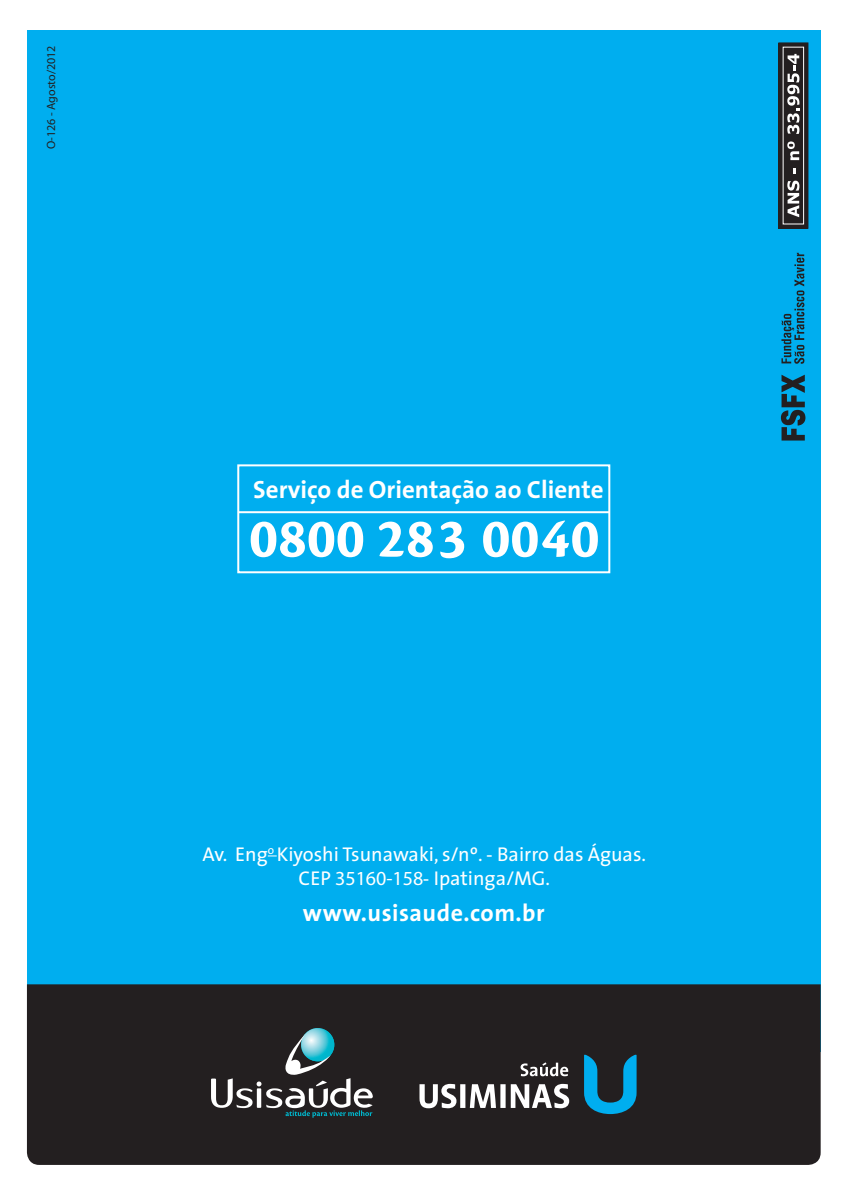
<style>
.page{position:relative;width:848px;height:1192px;background:#fff}
.page>*{position:absolute;margin:0;border:0;box-sizing:border-box;transform-origin:0 0}
.t1{font:700 58px "Cronos Pro";color:#fff}
.t2{font:25px "The Sans Bold Plain";color:#fff}
.t3{font:24px "The Sans Bold Plain";letter-spacing:.02em;color:#fff}
.t4{font:20px/24px "The Sans Plain";color:#fff;text-align:center}
.t5{font:12px "Myriad Pro";color:#231f20}
.s1{font-family:"Myriad Pro"}
</style>
<div class="page">
<div style="left:27px;top:30px;width:794px;height:1021px;background:#00aeef"></div>
<div style="left:27px;top:984px;width:794px;height:180px;background:#231f20"></div>
<svg style="left:584px;top:1054px;width:53px;height:59px;background:#116789"></svg>
<svg style="left:419px;top:1083px;width:150px;height:25px"></svg>
<svg style="left:521px;top:1062px;width:47px;height:14px"></svg>
<svg style="left:301px;top:1027px;width:33px;height:34px"></svg>
<svg style="left:301px;top:1028px;width:33px;height:33px"></svg>
<svg style="left:211px;top:1033px;width:162px;height:84px;background:#44494b"></svg>
<svg style="left:781px;top:45px;width:25px;height:181px;background:#302c2d"></svg>
<div style="left:779px;top:43px;width:29px;height:185px;border:1px solid #231f20"></div>
<div style="left:783px;top:47px;width:21px;height:177px;border:1px solid #fff"></div>
<svg style="left:787px;top:181px;width:12px;height:36px"></svg>
<svg style="left:793px;top:168px;width:2px;height:6px"></svg>
<svg style="left:787px;top:141px;width:12px;height:19px"></svg>
<svg style="left:787px;top:54px;width:12px;height:80px"></svg>
<svg style="left:781px;top:253px;width:23px;height:111px"></svg>
<svg style="left:781px;top:374px;width:24px;height:66px"></svg>
<hr style="left:238px;top:511px;width:372px;height:2px;background:#fff">
<div style="left:237px;top:464px;width:373px;height:109px;border:2px solid #fff"></div>
<p class="t5" style="left:44px;top:149px;width:105px;rotate:-90deg">O-126 - Agosto/2012</p>
<p class="t2" style="left:253px;top:468px;width:352px">Serviço de Orientação ao Cliente</p>
<h1 class="t1" style="left:249px;top:505px;width:352px">0800 283 0040</h1>
<p class="t4" style="left:202px;top:841px;width:445px">Av. Eng<sup>o</sup> Kiyoshi Tsunawaki, s/nº. - Bairro das Águas.<br>CEP <span class="s1">35160-158</span>- Ipatinga/MG.</p>
<p class="t3" style="left:303px;top:892px;width:243px">www.usisaude.com.br</p>
</div>
